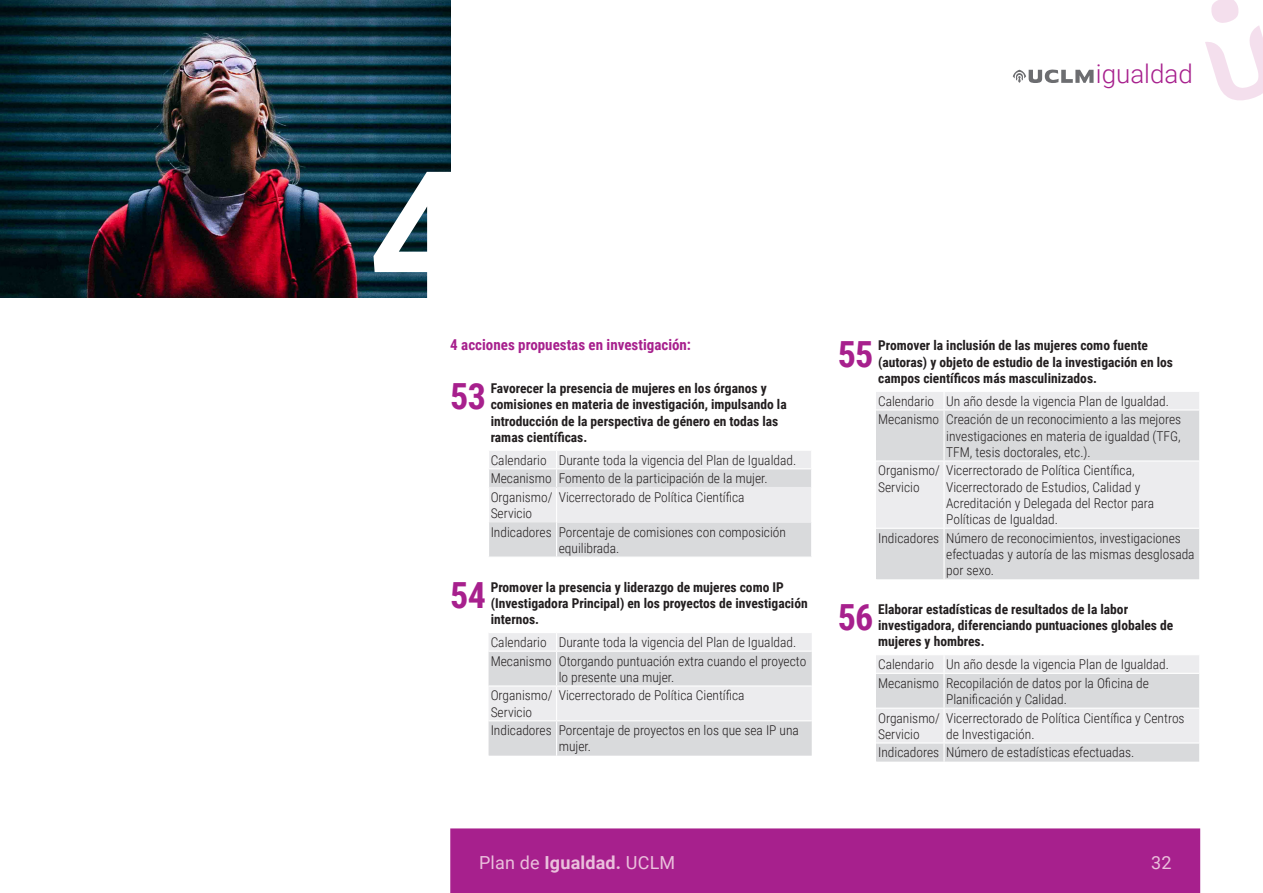
<style>
.page{position:relative;width:1263px;height:893px;background:#fff}
.page>*{position:absolute;margin:0;border:0;box-sizing:border-box;transform-origin:0 0}
.Tabla_nº{font:700 36px "Roboto Condensed";letter-spacing:-.02em;color:#a7208d}
.t1{font:300 25.95px "Roboto";color:#a7208d}
.t2{font:18px "Roboto";letter-spacing:.01em;color:#eac0dc}
.Bold_morado{font:700 15px "Roboto Condensed";color:#a7208d}
.Tabla_2{font:300 13.5px/16.2px "Roboto Condensed";color:#231f20}
.Tabla_1{font:700 13.5px/16.2px "Roboto Condensed";color:#231f20}
.s1{font-weight:700}
</style>
<div class="page">
<svg style="left:1205px;top:0;width:58px;height:101px"></svg>
<svg style="left:1013px;top:70px;width:80px;height:13px"></svg>
<div style="left:450px;top:828px;width:750px;height:65px;background:#a7208d;border:2px solid #a7208d"></div>
<svg style="left:489px;top:451px;width:322px;height:106px;background:#e3e3e5"></svg>
<svg style="left:488px;top:633px;width:324px;height:123px;background:#e1e2e4"></svg>
<hr style="left:556px;top:652px;width:1px;height:33px;background:#fff">
<hr style="left:556px;top:687px;width:1px;height:33px;background:#fff">
<hr style="left:556px;top:721px;width:1px;height:35px;background:#fff">
<hr style="left:488px;top:651px;width:69px;height:1px;background:#fff">
<hr style="left:557px;top:651px;width:255px;height:1px;background:#fff">
<hr style="left:488px;top:685px;width:69px;height:2px;background:#fff">
<hr style="left:557px;top:685px;width:255px;height:2px;background:#fff">
<hr style="left:488px;top:720px;width:69px;height:1px;background:#fff">
<hr style="left:557px;top:720px;width:255px;height:1px;background:#fff">
<div style="left:876px;top:529px;width:323px;height:50px;background:#d9dadc"></div>
<svg style="left:876px;top:392px;width:323px;height:136px;background:#e5e5e7"></svg>
<hr style="left:943px;top:411px;width:1px;height:49px;background:#fff">
<hr style="left:943px;top:462px;width:1px;height:66px;background:#fff">
<hr style="left:943px;top:529px;width:1px;height:50px;background:#fff">
<hr style="left:876px;top:409px;width:68px;height:2px;background:#fff">
<hr style="left:944px;top:409px;width:255px;height:2px;background:#fff">
<hr style="left:876px;top:460px;width:68px;height:2px;background:#fff">
<hr style="left:944px;top:460px;width:255px;height:2px;background:#fff">
<svg style="left:876px;top:655px;width:323px;height:107px;background:#e2e3e5"></svg>
<hr style="left:876px;top:673px;width:68px;height:1px;background:#fff">
<hr style="left:944px;top:673px;width:255px;height:1px;background:#fff">
<hr style="left:876px;top:708px;width:68px;height:1px;background:#fff">
<hr style="left:944px;top:708px;width:255px;height:1px;background:#fff">
<hr style="left:876px;top:742px;width:68px;height:2px;background:#fff">
<hr style="left:944px;top:742px;width:255px;height:2px;background:#fff">
<img style="left:0;top:0;width:451px;height:298px">
<svg style="left:373px;top:172px;width:78px;height:126px"></svg>
<h2 class="t1" style="left:1096px;top:56px;width:98px">igualdad</h2>
<p class="Bold_morado" style="left:450px;top:335px;width:242px">4 acciones propuestas en investigación:</p>
<p class="Tabla_nº" style="left:450px;top:371px;width:37px">53</p>
<p class="Tabla_1" style="left:491px;top:380px;width:298px">Favorecer la presencia de mujeres en los órganos y comisiones en materia de investigación, impulsando la introducción de la perspectiva de género en todas las ramas científicas.</p>
<p class="Tabla_2" style="left:491px;top:451px;width:57px">Calendario</p>
<p class="Tabla_2" style="left:559px;top:451px;width:239px">Durante toda la vigencia del Plan de Igualdad.</p>
<p class="Tabla_2" style="left:491px;top:470px;width:63px">Mecanismo</p>
<p class="Tabla_2" style="left:559px;top:470px;width:210px">Fomento de la participación de la mujer.</p>
<p class="Tabla_2" style="left:491px;top:488px;width:63px">Organismo/<br>Servicio</p>
<p class="Tabla_2" style="left:559px;top:488px;width:187px">Vicerrectorado de Política Científica</p>
<p class="Tabla_2" style="left:491px;top:523px;width:63px">Indicadores</p>
<p class="Tabla_2" style="left:559px;top:523px;width:229px">Porcentaje de comisiones con composición equilibrada.</p>
<p class="Tabla_nº" style="left:450px;top:570px;width:37px">54</p>
<p class="Tabla_1" style="left:491px;top:578px;width:318px">Promover la presencia y liderazgo de mujeres como IP (Investigadora Principal) en los proyectos de investigación internos.</p>
<p class="Tabla_2" style="left:491px;top:633px;width:57px">Calendario</p>
<p class="Tabla_2" style="left:559px;top:633px;width:239px">Durante toda la vigencia del Plan de Igualdad.</p>
<p class="Tabla_2" style="left:491px;top:652px;width:63px">Mecanismo</p>
<p class="Tabla_2" style="left:559px;top:652px;width:249px">Otorgando puntuación extra cuando el proyecto lo presente una mujer.</p>
<p class="Tabla_2" style="left:491px;top:687px;width:63px">Organismo/<br>Servicio</p>
<p class="Tabla_2" style="left:559px;top:687px;width:187px">Vicerrectorado de Política Científica</p>
<p class="Tabla_2" style="left:491px;top:722px;width:63px">Indicadores</p>
<p class="Tabla_2" style="left:559px;top:722px;width:242px">Porcentaje de proyectos en los que sea IP una mujer.</p>
<p class="Tabla_nº" style="left:838px;top:329px;width:37px">55</p>
<p class="Tabla_1" style="left:878px;top:337px;width:296px">Promover la inclusión de las mujeres como fuente (autoras) y objeto de estudio de la investigación en los campos científicos más masculinizados.</p>
<p class="Tabla_2" style="left:878px;top:392px;width:57px">Calendario</p>
<p class="Tabla_2" style="left:946px;top:392px;width:224px">Un año desde la vigencia Plan de Igualdad.</p>
<p class="Tabla_2" style="left:878px;top:411px;width:63px">Mecanismo</p>
<p class="Tabla_2" style="left:946px;top:411px;width:237px;text-align:justify">Creación de un reconocimiento a las mejores investigaciones en materia de igualdad (TFG, TFM, tesis doctorales, etc.).</p>
<p class="Tabla_2" style="left:878px;top:462px;width:63px">Organismo/<br>Servicio</p>
<p class="Tabla_2" style="left:946px;top:462px;width:209px">Vicerrectorado de Política Científica, Vicerrectorado de Estudios, Calidad y Acreditación y Delegada del Rector para Políticas de Igualdad.</p>
<p class="Tabla_2" style="left:878px;top:529px;width:63px">Indicadores</p>
<p class="Tabla_2" style="left:946px;top:529px;width:250px">Número de reconocimientos, investigaciones efectuadas y autoría de las mismas desglosada por sexo.</p>
<p class="Tabla_nº" style="left:838px;top:592px;width:37px">56</p>
<p class="Tabla_1" style="left:878px;top:600px;width:297px">Elaborar estadísticas de resultados de la labor investigadora, diferenciando puntuaciones globales de mujeres y hombres.</p>
<p class="Tabla_2" style="left:878px;top:656px;width:57px">Calendario</p>
<p class="Tabla_2" style="left:946px;top:656px;width:224px">Un año desde la vigencia Plan de Igualdad.</p>
<p class="Tabla_2" style="left:878px;top:674px;width:63px">Mecanismo</p>
<p class="Tabla_2" style="left:946px;top:674px;width:204px">Recopilación de datos por la Oficina de<br>Planificación y Calidad.</p>
<p class="Tabla_2" style="left:878px;top:709px;width:63px">Organismo/<br>Servicio</p>
<p class="Tabla_2" style="left:946px;top:709px;width:240px">Vicerrectorado de Política Científica y Centros de Investigación.</p>
<p class="Tabla_2" style="left:878px;top:744px;width:63px">Indicadores</p>
<p class="Tabla_2" style="left:946px;top:744px;width:190px">Número de estadísticas efectuadas.</p>
<h3 class="t2" style="left:479px;top:850px;width:198px">Plan de <span class="s1">Igualdad.</span> UCLM</h3>
<h3 class="t2" style="left:1151px;top:850px;width:22px">32</h3>
</div>
